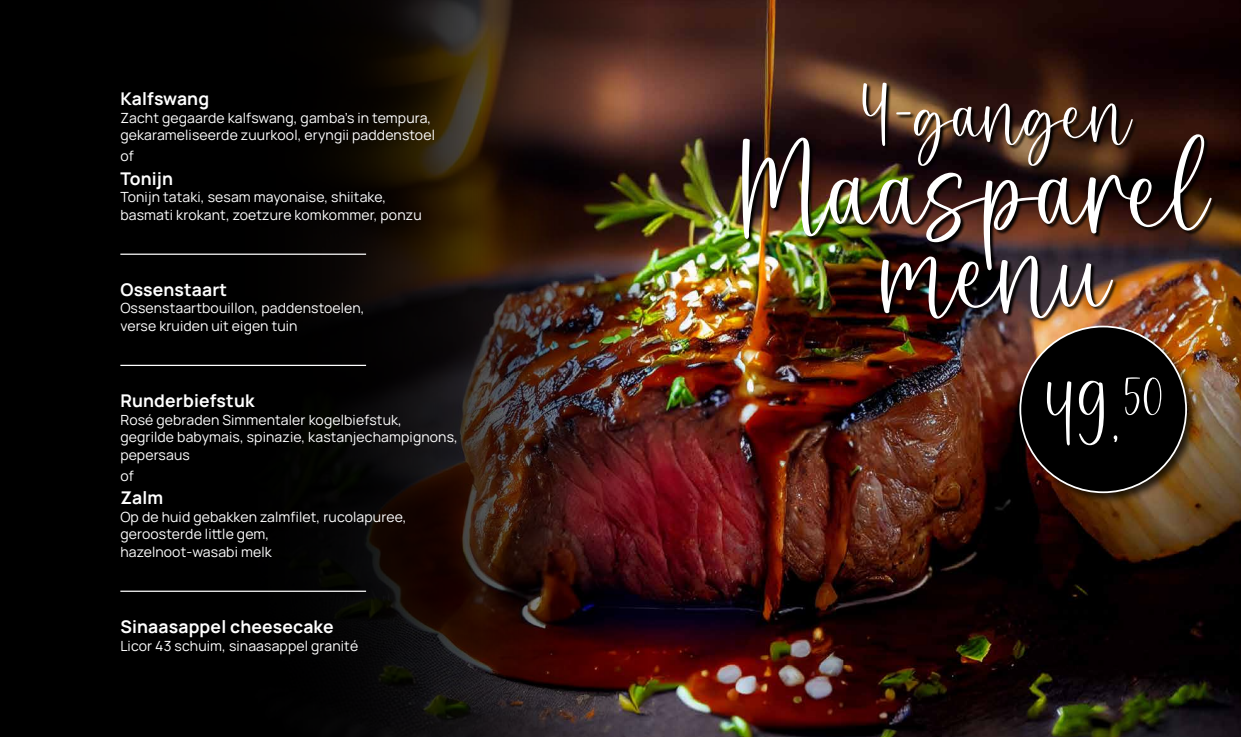
<style>
.page{position:relative;width:1241px;height:737px;background:#fff}
.page>*{position:absolute;margin:0;border:0;box-sizing:border-box;transform-origin:0 0}
.t1{font:137.38px "Chilly Night";letter-spacing:.01em;color:#fff}
.t2{font:131.25px "Chilly Night";color:#fff}
.t3{font:88.55px "Chilly Night";color:#fff}
.t4{font:87.5px "Chilly Night";letter-spacing:.01em;color:#fff}
.t5{font:700 17.5px "Manrope";letter-spacing:.01em;color:#fff}
.t6{font:14px/17.5px "Manrope";letter-spacing:.01em;color:#fff}
</style>
<div class="page">
<img style="left:647px;top:0;width:593px;height:737px">
<img style="left:193px;top:0;width:454px;height:737px">
<div style="left:0;top:0;width:193px;height:737px;background:#000"></div>
<hr style="left:120px;top:253px;width:246px;height:2px;background:#fff">
<hr style="left:120px;top:365px;width:246px;height:1px;background:#fff">
<hr style="left:120px;top:590px;width:246px;height:2px;background:#fff">
<div style="left:1016px;top:323px;width:182px;height:182px;background:#000;opacity:.75"></div>
<div style="left:1020px;top:326px;width:165px;height:166px;background:#000;border-radius:50%"></div>
<img style="left:741px;top:83px;width:475px;height:192px">
<img style="left:880px;top:255px;width:237px;height:68px">
<p class="t5" style="left:120px;top:86px;width:90px">Kalfswang</p>
<p class="t6" style="left:120px;top:108px;width:316px">Zacht gegaarde kalfswang, gamba’s in tempura, gekarameliseerde zuurkool, eryngii paddenstoel</p>
<p class="t6" style="left:120px;top:147px;width:15px">of</p>
<p class="t5" style="left:120px;top:166px;width:54px">Tonijn</p>
<p class="t6" style="left:120px;top:188px;width:303px">Tonijn tataki, sesam mayonaise, shiitake, basmati krokant, zoetzure komkommer, ponzu</p>
<p class="t5" style="left:120px;top:277px;width:108px">Ossenstaart</p>
<p class="t6" style="left:120px;top:299px;width:246px">Ossenstaartbouillon, paddenstoelen, verse kruiden uit eigen tuin</p>
<p class="t5" style="left:120px;top:388px;width:136px">Runderbiefstuk</p>
<p class="t6" style="left:120px;top:410px;width:339px">Rosé gebraden Simmentaler kogelbiefstuk, gegrilde babymais, spinazie, kastanjechampignons, pepersaus</p>
<p class="t6" style="left:120px;top:466px;width:15px">of</p>
<p class="t5" style="left:120px;top:485px;width:44px">Zalm</p>
<p class="t6" style="left:120px;top:507px;width:287px">Op de huid gebakken zalmfilet, rucolapuree, geroosterde little gem,<br>hazelnoot-wasabi melk</p>
<p class="t5" style="left:120px;top:614px;width:215px">Sinaasappel cheesecake</p>
<p class="t6" style="left:120px;top:636px;width:239px">Licor 43 schuim, sinaasappel granité</p>
<h3 class="t4" style="left:858px;top:78px;width:275px">4-gangen</h3>
<h1 class="t1" style="left:735px;top:132px;width:476px">Maasparel</h1>
<h2 class="t2" style="left:882px;top:217px;width:229px">menu</h2>
<h3 class="t3" style="left:1042px;top:376px;width:123px">49,<sup>50</sup></h3>
</div>
